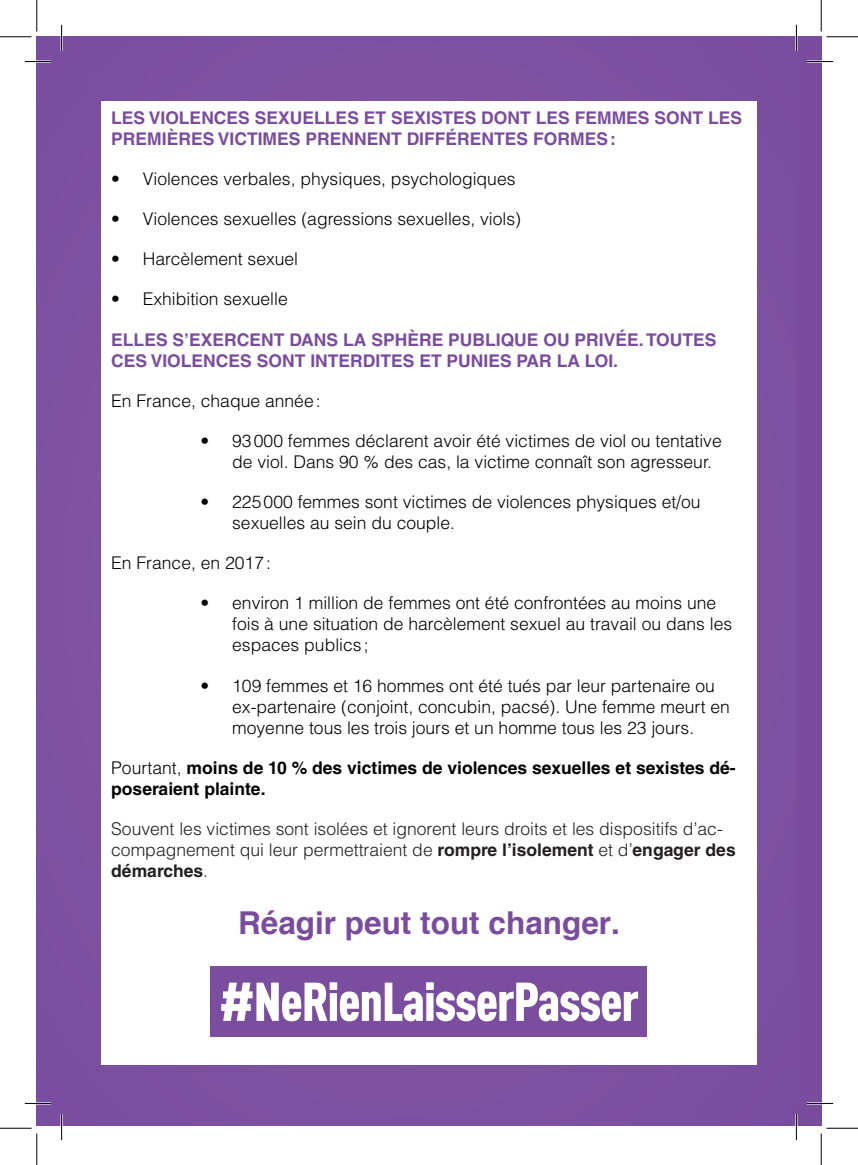
<style>
.page{position:relative;width:858px;height:1165px;background:#fff}
.page>*{position:absolute;margin:0;border:0;box-sizing:border-box;transform-origin:0 0}
.t1{font:900 condensed 53.73px "DIN Pro";letter-spacing:-.025em;color:#fff}
.t2{font:700 31.5px "Helvetica";color:#794c9e}
.t3{font:300 17.5px/21px "Helvetica LT Std";color:#000001}
.t4{font:700 17.5px/21px "Helvetica LT Std";color:#794c9e}
.t5{font:300 17.5px/21px "Helvetica LT Std";color:#231f20}
.t6{font:700 17.5px/21px "Helvetica LT Std";color:#000001}
.s1{font-weight:300}
.s2{font-weight:700}
.s3{font-family:"Helvetica LT Std"}
</style>
<div class="page">
<div style="left:37px;top:37px;width:759px;height:1088px;background:#7d51a1"></div>
<div style="left:796px;top:37px;width:25px;height:1088px;background:#794c9e"></div>
<div style="left:101px;top:101px;width:655px;height:964px;background:#fff"></div>
<div style="left:211px;top:966px;width:436px;height:71px;background:#7a4d9f"></div>
<hr style="left:25px;top:60px;width:26px;height:3px;background:#fff">
<hr style="left:806px;top:60px;width:26px;height:3px;background:#fff">
<hr style="left:25px;top:1102px;width:26px;height:2px;background:#fff">
<hr style="left:806px;top:1102px;width:26px;height:2px;background:#fff">
<hr style="left:60px;top:25px;width:3px;height:26px;background:#fff">
<hr style="left:60px;top:1114px;width:3px;height:26px;background:#fff">
<hr style="left:795px;top:25px;width:2px;height:26px;background:#fff">
<hr style="left:795px;top:1114px;width:2px;height:26px;background:#fff">
<svg style="left:25px;top:61px;width:26px;height:1px"></svg>
<svg style="left:806px;top:61px;width:26px;height:1px"></svg>
<svg style="left:25px;top:1103px;width:26px;height:1px"></svg>
<svg style="left:806px;top:1103px;width:26px;height:1px"></svg>
<svg style="left:61px;top:25px;width:1px;height:26px"></svg>
<svg style="left:61px;top:1114px;width:1px;height:26px"></svg>
<svg style="left:795px;top:25px;width:1px;height:26px"></svg>
<svg style="left:795px;top:1114px;width:1px;height:26px"></svg>
<hr style="left:0;top:36px;width:32px;height:1px;background:#000">
<hr style="left:826px;top:36px;width:31px;height:1px;background:#000">
<hr style="left:0;top:1128px;width:32px;height:1px;background:#000">
<hr style="left:826px;top:1128px;width:31px;height:1px;background:#000">
<hr style="left:36px;top:0;width:1px;height:32px;background:#000">
<hr style="left:36px;top:1133px;width:1px;height:32px;background:#000">
<hr style="left:820px;top:0;width:1px;height:32px;background:#000">
<hr style="left:820px;top:1133px;width:1px;height:32px;background:#000">
<p class="t4" style="left:111px;top:107px;width:632px">LES VIOLENCES SEXUELLES ET SEXISTES DONT LES FEMMES SONT LES<br>PREMIÈRES VICTIMES PRENNENT DIFFÉRENTES FORMES:</p>
<p class="t3" style="left:111px;top:168px;width:405px">• Violences verbales, physiques, psychologiques</p>
<p class="t3" style="left:111px;top:208px;width:411px">• Violences sexuelles (agressions sexuelles, viols)</p>
<p class="t3" style="left:111px;top:248px;width:188px">• Harcèlement sexuel</p>
<p class="t3" style="left:111px;top:288px;width:178px">• Exhibition sexuelle</p>
<p class="t4" style="left:111px;top:329px;width:606px">ELLES S’EXERCENT DANS LA SPHÈRE PUBLIQUE OU PRIVÉE. TOUTES<br>CES VIOLENCES SONT INTERDITES ET PUNIES PAR LA LOI.</p>
<p class="t3" style="left:111px;top:390px;width:211px">En France, chaque année:</p>
<p class="t3" style="left:232px;top:430px;width:491px;text-indent:-32px">• 93000 femmes déclarent avoir été victimes de viol ou tentative de viol. Dans 90 % des cas, la victime connaît son agresseur.</p>
<p class="t3" style="left:232px;top:491px;width:470px;text-indent:-32px">• 225000 femmes sont victimes de violences physiques et/ou sexuelles au sein du couple.</p>
<p class="t3" style="left:111px;top:552px;width:161px">En France, en 2017:</p>
<p class="t3" style="left:232px;top:592px;width:501px;text-indent:-32px">• environ 1 million de femmes ont été confrontées au moins une fois à une situation de harcèlement sexuel au travail ou dans les espaces publics;</p>
<p class="t3" style="left:232px;top:675px;width:499px;text-indent:-32px">• 109 femmes et 16 hommes ont été tués par leur partenaire ou ex-partenaire (conjoint, concubin, pacsé). Une femme meurt en moyenne tous les trois jours et un homme tous les 23 jours.</p>
<p class="t6" style="left:111px;top:757px;width:626px"><span class="s1">Pourtant,</span> moins de 10 % des victimes de violences sexuelles et sexistes dé&shy;poseraient plainte.</p>
<p class="t5" style="left:111px;top:818px;width:625px">Souvent les victimes sont isolées et ignorent leurs droits et les dispositifs d’ac&shy;compagnement qui leur permettraient de <span class="s2">rompre l’isolement</span> et d’<span class="s2">engager des démarches</span>.</p>
<h2 class="t2" style="left:238px;top:897px;width:383px">Réagir peut tout changer<span class="s3">.</span></h2>
<h1 class="t1" style="left:219px;top:960px;width:421px">#NeRienLaisserPasser</h1>
</div>
